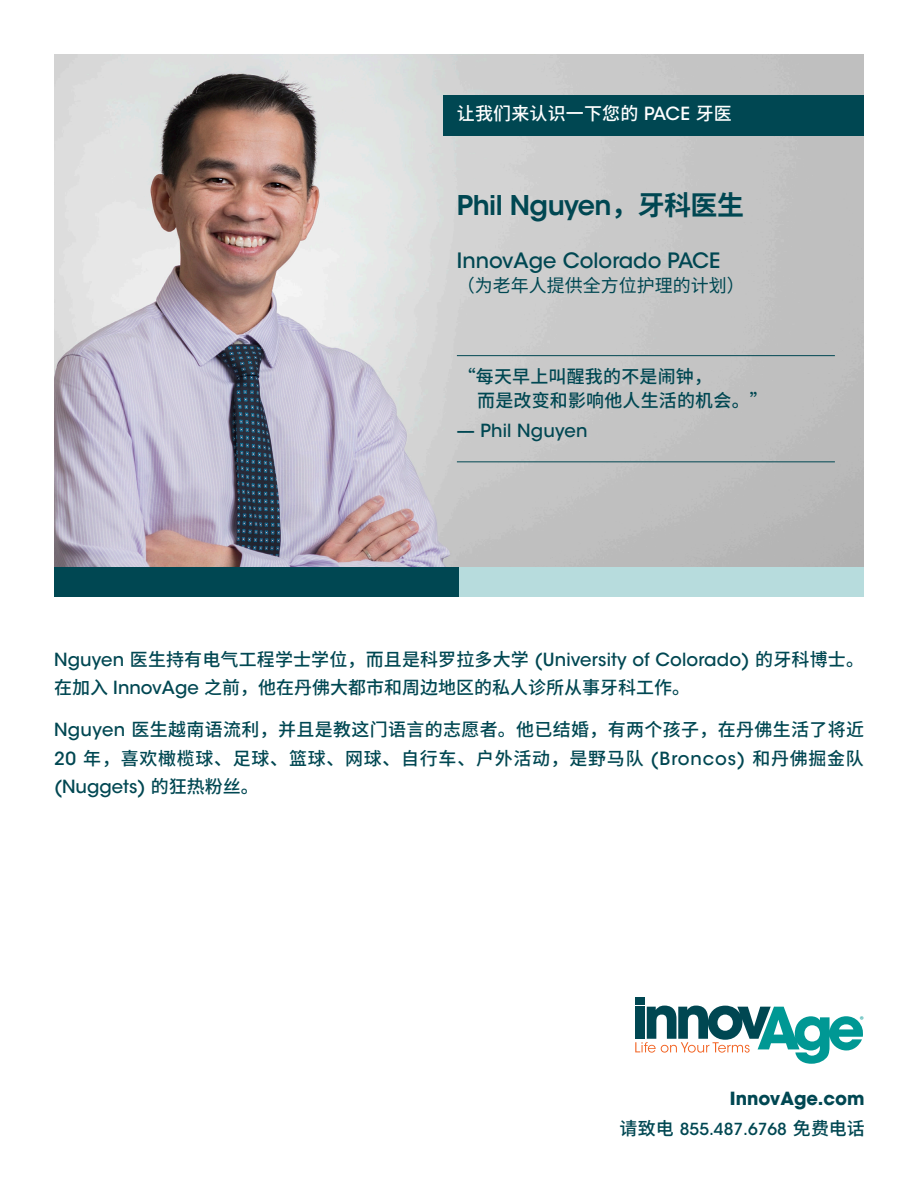
<style>
.page{position:relative;width:918px;height:1188px;background:#fff}
.page>*{position:absolute;margin:0;border:0;box-sizing:border-box;transform-origin:0 0}
.text__secondary{font:600 27px "ITC Avant Garde Std";letter-spacing:-.02em;color:#004752}
.text__secondary-2{font:500 21px "ITC Avant Garde Std";color:#004752}
.t1{font:500 18px/28.5px "Noto Sans CJ Ksc";letter-spacing:.01em;color:#004752}
.text__secondary-3{font:500 18px "Noto Sans CJ Ksc";letter-spacing:.01em;color:#fff}
.text__secondary-4{font:18px "Noto Sans CJ Ksc";color:#004752}
._02_Head{font:700 18px "ITC Avant Garde Std";color:#004752}
.t2{font:500 18px "ITC Avant Garde Std";letter-spacing:.01em;color:#004752}
._02_Head-2{font:500 16.5px "ITC Avant Garde Std";color:#004752}
.t3{font:9.75px "Myriad Pro";color:#009894}
.s1{font-family:"ITC Avant Garde Std"}
.s2{font-family:"Noto Sans CJ Ksc";font-weight:700}
.s3{font-family:"Noto Sans CJ Ksc";font-size:18px}
</style>
<div class="page">
<img style="left:54px;top:54px;width:810px;height:514px">
<div style="left:444px;top:95px;width:420px;height:41px;background:#004752"></div>
<hr style="left:457px;top:355px;width:378px;height:1px;background:#004752">
<hr style="left:457px;top:461px;width:378px;height:1px;background:#004752">
<div style="left:635px;top:998px;width:10px;height:7px;background:#004752"></div>
<svg style="left:635px;top:1006px;width:228px;height:58px"></svg>
<div style="left:54px;top:568px;width:405px;height:29px;background:#004752"></div>
<div style="left:459px;top:568px;width:405px;height:29px;background:#b7dcdd"></div>
<p class="text__secondary-3" style="left:457px;top:104px;width:277px">让我们来认识一下您的 <span class="s1">PACE</span> 牙医</p>
<p class="text__secondary" style="left:457px;top:188px;width:289px">Phil Nguyen<span class="s2">，牙科医生</span></p>
<p class="text__secondary-2" style="left:457px;top:247px;width:265px">InnovAge Colorado PACE</p>
<p class="text__secondary-4" style="left:457px;top:275px;width:289px">（为老年人提供全方位护理的计划）</p>
<p class="t1" style="left:477px;top:365px;width:292px;line-height:24px;text-indent:-19px">“每天早上叫醒我的不是闹钟，<br>而是改变和影响他人生活的机会。”</p>
<p class="t2" style="left:457px;top:420px;width:132px">— Phil Nguyen</p>
<p class="t1" style="left:54px;top:645px;width:812px"><span class="s1">Nguyen</span> 医生持有电气工程学士学位，而且是科罗拉多大学 <span class="s1">(University of Colorado)</span> 的牙科博士。在加入 <span class="s1">InnovAge</span> 之前，他在丹佛大都市和周边地区的私人诊所从事牙科工作。</p>
<p class="t1" style="left:54px;top:716px;width:812px;text-align:justify"><span class="s1">Nguyen</span> 医生越南语流利，并且是教这门语言的志愿者。他已结婚，有两个孩子，在丹佛生活了将近<span class="s1">20</span> 年，喜欢橄榄球、足球、篮球、网球、自行车、户外活动，是野马队 <span class="s1">(Broncos)</span> 和丹佛掘金队<span class="s1">(Nuggets)</span> 的狂热粉丝。</p>
<p class="t3" style="left:860px;top:1014px;width:6px">®</p>
<p class="_02_Head" style="left:730px;top:1087px;width:136px">InnovAge.com</p>
<p class="_02_Head-2" style="left:619px;top:1118px;width:247px"><span class="s3">请致电</span> 855.487.6768 <span class="s3">免费电话</span></p>
</div>
